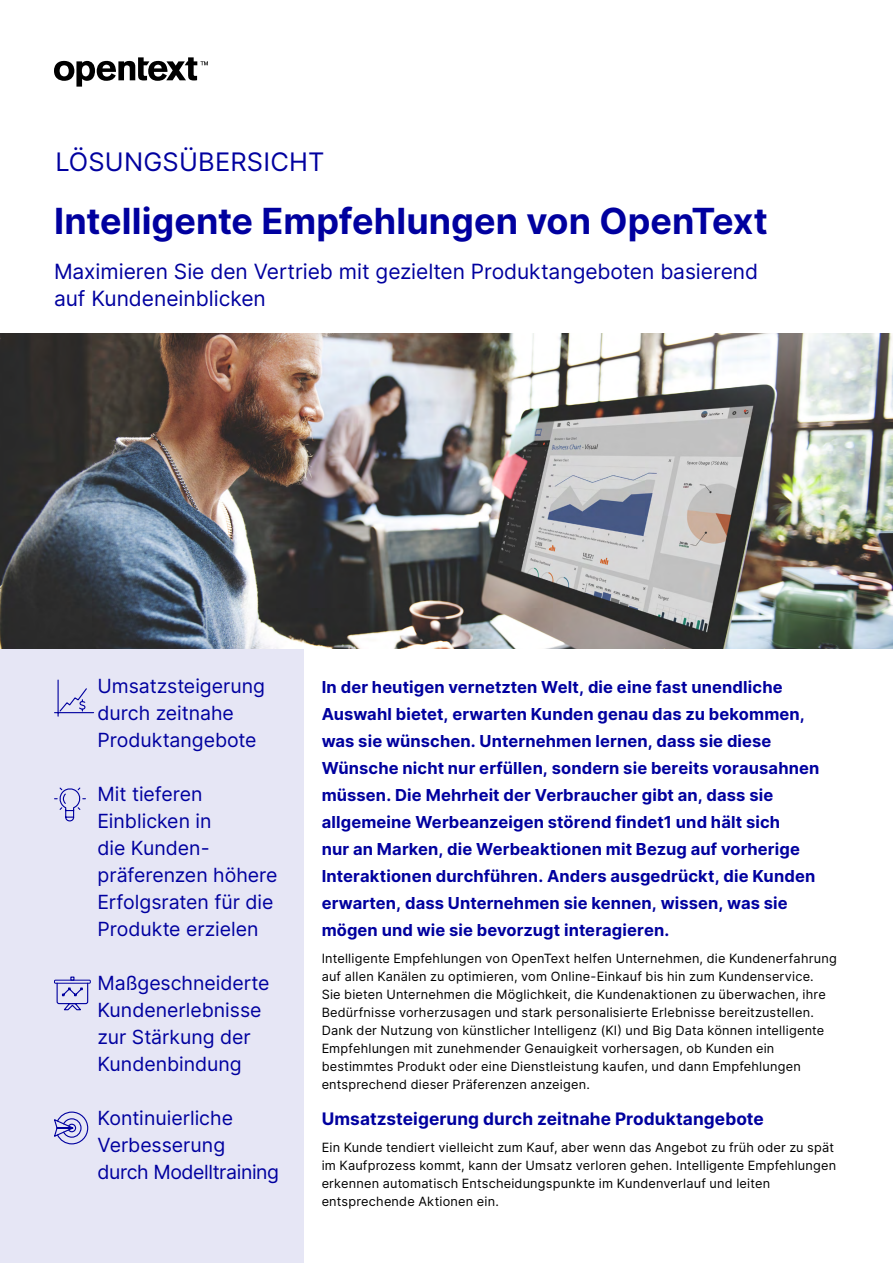
<style>
.page{position:relative;width:893px;height:1263px;background:#fff}
.page>*{position:absolute;margin:0;border:0;box-sizing:border-box;transform-origin:0 0}
.t1{font:700 36px "Inter";color:#00009f}
.Document_type{font:25.5px "Inter";letter-spacing:.005em;color:#00009f}
.t2{font:21px/27px "Inter";color:#00009f}
.Sidebar_Stat{font:19.5px/27px "Inter";color:#00009f}
.t3{font:700 17.25px "Inter";letter-spacing:.005em;color:#00009f}
.Introduction_Paragra{font:700 16.5px/27px "Inter";letter-spacing:.01em;color:#00009f}
.Body{font:12.75px/18px "Inter";letter-spacing:.015em;color:#000}
</style>
<div class="page">
<div style="left:0;top:648px;width:304px;height:615px;background:#e6e6f5"></div>
<svg style="left:54px;top:57px;width:154px;height:30px"></svg>
<img style="left:0;top:333px;width:893px;height:315px">
<svg style="left:54px;top:679px;width:40px;height:38px"></svg>
<svg style="left:54px;top:787px;width:32px;height:35px"></svg>
<svg style="left:54px;top:1111px;width:35px;height:34px"></svg>
<svg style="left:56px;top:976px;width:33px;height:35px"></svg>
<div style="left:54px;top:980px;width:37px;height:4px;border:1px solid #00009f"></div>
<p class="Document_type" style="left:55px;top:143px;width:271px">LÖSUNGSÜBERSICHT</p>
<h1 class="t1" style="left:54px;top:195px;width:715px">Intelligente Empfehlungen von OpenText</h1>
<h2 class="t2" style="left:54px;top:257px;width:706px">Maximieren Sie den Vertrieb mit gezielten Produktangeboten basierend auf Kundeneinblicken</h2>
<p class="Sidebar_Stat" style="left:98px;top:672px;width:169px">Umsatzsteigerung durch zeitnahe<br>Produktangebote</p>
<p class="Sidebar_Stat" style="left:98px;top:780px;width:182px">Mit tieferen<br>Einblicken in<br>die Kunden&shy;präferenzen höhere<br>Erfolgsraten für die<br>Produkte erzielen</p>
<p class="Sidebar_Stat" style="left:98px;top:969px;width:174px">Maßgeschneiderte<br>Kundenerlebnisse zur Stärkung der<br>Kundenbindung</p>
<p class="Sidebar_Stat" style="left:98px;top:1104px;width:183px">Kontinuierliche<br>Verbesserung durch Modelltraining</p>
<p class="Introduction_Paragra" style="left:322px;top:673px;width:499px">In der heutigen vernetzten Welt, die eine fast unendliche Auswahl bietet, erwarten Kunden genau das zu bekommen, was sie wünschen. Unternehmen lernen, dass sie diese Wünsche nicht nur erfüllen, sondern sie bereits vorausahnen müssen. Die Mehrheit der Verbraucher gibt an, dass sie allgemeine Werbeanzeigen störend findet1 und hält sich<br>nur an Marken, die Werbeaktionen mit Bezug auf vorherige Interaktionen durchführen. Anders ausgedrückt, die Kunden erwarten, dass Unternehmen sie kennen, wissen, was sie mögen und wie sie bevorzugt interagieren.</p>
<p class="Body" style="left:322px;top:949px;width:517px">Intelligente Empfehlungen von OpenText helfen Unternehmen, die Kundenerfahrung auf allen Kanälen zu optimieren, vom Online-Einkauf bis hin zum Kundenservice.<br>Sie bieten Unternehmen die Möglichkeit, die Kundenaktionen zu überwachen, ihre Bedürfnisse vorherzusagen und stark personalisierte Erlebnisse bereitzustellen.<br>Dank der Nutzung von künstlicher Intelligenz (KI) und Big Data können intelligente Empfehlungen mit zunehmender Genauigkeit vorhersagen, ob Kunden ein bestimmtes Produkt oder eine Dienstleistung kaufen, und dann Empfehlungen entsprechend dieser Präferenzen anzeigen.</p>
<h3 class="t3" style="left:322px;top:1106px;width:444px">Umsatzsteigerung durch zeitnahe Produktangebote</h3>
<p class="Body" style="left:322px;top:1138px;width:516px">Ein Kunde tendiert vielleicht zum Kauf, aber wenn das Angebot zu früh oder zu spät im Kaufprozess kommt, kann der Umsatz verloren gehen. Intelligente Empfehlungen erkennen automatisch Entscheidungspunkte im Kundenverlauf und leiten entsprechende Aktionen ein.</p>
</div>
